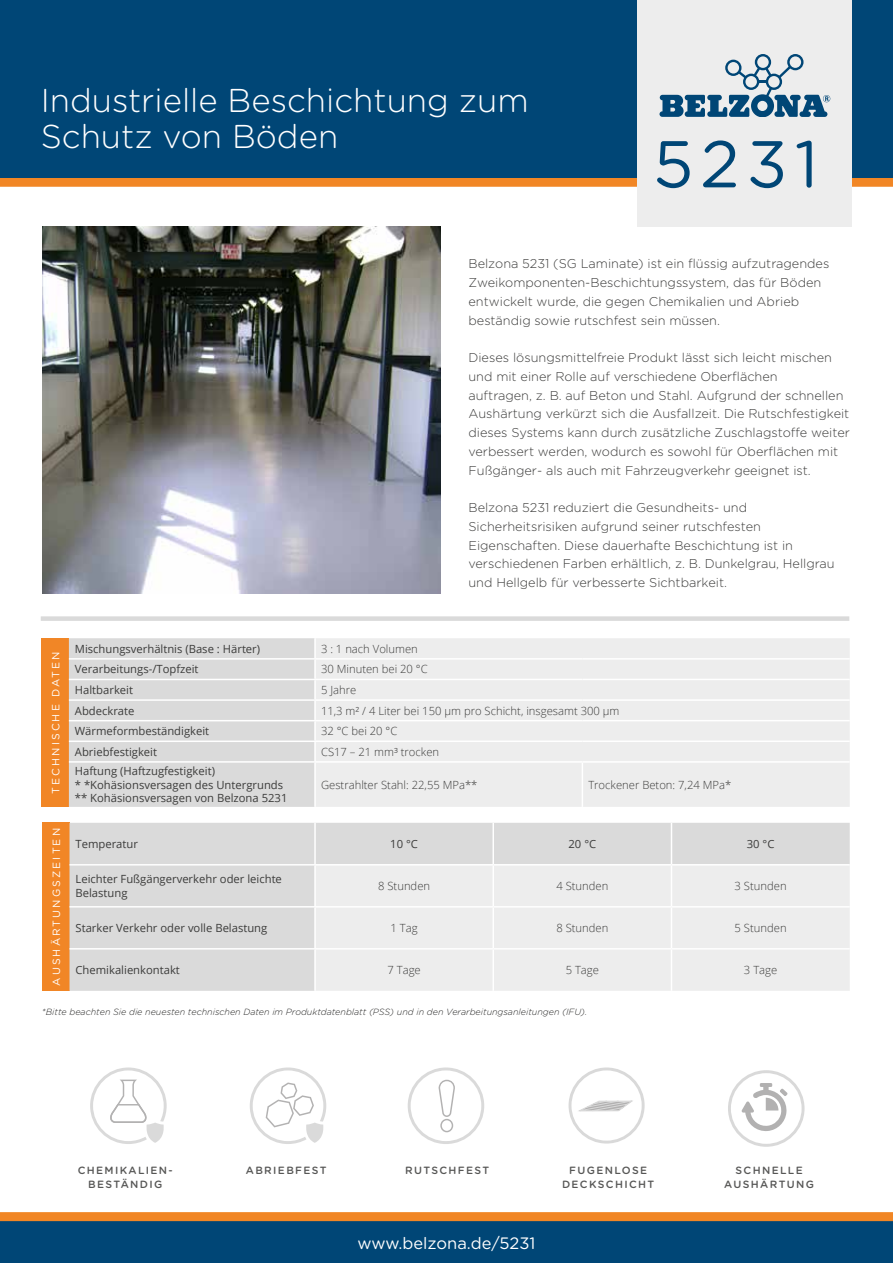
<style>
.page{position:relative;width:893px;height:1263px;background:#fff}
.page>*{position:absolute;margin:0;border:0;box-sizing:border-box;transform-origin:0 0}
.t1{font:66px "Gotham Rounded";color:#004676}
.t2{font:300 33px/36px "Gotham Rounded";color:#fff}
.t3{font:16.5px "Gotham Rounded";color:#fff}
.t4{font:300 12.75px/18.8px "Gotham Rounded";color:#3c3c3b}
.t5{font:11.25px/13.5px "Open Sans";color:#3c3c3b}
.t6{font:300 11.25px "Open Sans";color:#3c3c3b}
.t7{font:500 10.5px/14.9px "Gotham Rounded";letter-spacing:.13em;color:#575756;text-align:center}
.t8{font:10.5px "Gotham Rounded";letter-spacing:.2em;color:#fff}
.t9{font:italic 300 9px "Gotham Rounded";color:#282827}
</style>
<div class="page">
<div style="left:0;top:178px;width:893px;height:9px;background:#f18625"></div>
<div style="left:0;top:0;width:893px;height:178px;background:#004676"></div>
<div style="left:0;top:1220px;width:893px;height:43px;background:#004676"></div>
<img style="left:43px;top:226px;width:397px;height:367px">
<div style="left:41px;top:616px;width:808px;height:5px;background:#dadada"></div>
<div style="left:638px;top:0;width:214px;height:226px;background:#ededed"></div>
<svg style="left:659px;top:54px;width:171px;height:63px"></svg>
<div style="left:0;top:1212px;width:893px;height:9px;background:#f18625"></div>
<svg style="left:90px;top:1067px;width:77px;height:77px"></svg>
<svg style="left:250px;top:1067px;width:76px;height:77px"></svg>
<svg style="left:408px;top:1067px;width:76px;height:77px"></svg>
<svg style="left:569px;top:1067px;width:76px;height:76px"></svg>
<svg style="left:728px;top:1070px;width:76px;height:77px"></svg>
<div style="left:42px;top:638px;width:27px;height:169px;background:#f18626"></div>
<div style="left:316px;top:638px;width:534px;height:169px;background:#ededed"></div>
<div style="left:69px;top:638px;width:246px;height:169px;background:#dadada"></div>
<hr style="left:314px;top:763px;width:2px;height:44px;background:#fff">
<hr style="left:69px;top:658px;width:246px;height:2px;background:#fff">
<hr style="left:315px;top:658px;width:267px;height:2px;background:#fff">
<hr style="left:582px;top:658px;width:268px;height:2px;background:#fff">
<hr style="left:69px;top:679px;width:246px;height:1px;background:#fff">
<hr style="left:315px;top:679px;width:267px;height:1px;background:#fff">
<hr style="left:582px;top:679px;width:268px;height:1px;background:#fff">
<hr style="left:69px;top:699px;width:246px;height:2px;background:#fff">
<hr style="left:315px;top:699px;width:267px;height:2px;background:#fff">
<hr style="left:582px;top:699px;width:268px;height:2px;background:#fff">
<hr style="left:69px;top:720px;width:246px;height:1px;background:#fff">
<hr style="left:315px;top:720px;width:267px;height:1px;background:#fff">
<hr style="left:582px;top:720px;width:268px;height:1px;background:#fff">
<hr style="left:69px;top:740px;width:246px;height:2px;background:#fff">
<hr style="left:315px;top:740px;width:267px;height:2px;background:#fff">
<hr style="left:582px;top:740px;width:268px;height:2px;background:#fff">
<hr style="left:69px;top:761px;width:246px;height:2px;background:#fff">
<hr style="left:315px;top:761px;width:267px;height:2px;background:#fff">
<hr style="left:582px;top:761px;width:268px;height:2px;background:#fff">
<hr style="left:582px;top:763px;width:1px;height:44px;background:#fff">
<div style="left:43px;top:823px;width:27px;height:168px;background:#f18626"></div>
<div style="left:70px;top:823px;width:780px;height:168px;background:#dadada"></div>
<div style="left:316px;top:865px;width:534px;height:126px;background:#ededed"></div>
<hr style="left:70px;top:864px;width:245px;height:1px;background:#fff">
<hr style="left:315px;top:864px;width:178px;height:1px;background:#fff">
<hr style="left:493px;top:864px;width:178px;height:1px;background:#fff">
<hr style="left:671px;top:864px;width:179px;height:1px;background:#fff">
<hr style="left:314px;top:823px;width:2px;height:41px;background:#fff">
<hr style="left:492px;top:823px;width:2px;height:41px;background:#fff">
<hr style="left:314px;top:865px;width:2px;height:41px;background:#fff">
<hr style="left:314px;top:907px;width:2px;height:41px;background:#fff">
<hr style="left:314px;top:949px;width:2px;height:42px;background:#fff">
<hr style="left:671px;top:823px;width:1px;height:41px;background:#fff">
<hr style="left:492px;top:865px;width:2px;height:41px;background:#fff">
<hr style="left:671px;top:865px;width:1px;height:41px;background:#fff">
<hr style="left:70px;top:906px;width:245px;height:1px;background:#fff">
<hr style="left:315px;top:906px;width:178px;height:1px;background:#fff">
<hr style="left:493px;top:906px;width:178px;height:1px;background:#fff">
<hr style="left:492px;top:907px;width:2px;height:41px;background:#fff">
<hr style="left:671px;top:906px;width:179px;height:1px;background:#fff">
<hr style="left:671px;top:907px;width:1px;height:41px;background:#fff">
<hr style="left:70px;top:948px;width:245px;height:1px;background:#fff">
<hr style="left:315px;top:948px;width:178px;height:1px;background:#fff">
<hr style="left:493px;top:948px;width:178px;height:1px;background:#fff">
<hr style="left:492px;top:949px;width:2px;height:42px;background:#fff">
<hr style="left:671px;top:948px;width:179px;height:1px;background:#fff">
<hr style="left:671px;top:949px;width:1px;height:42px;background:#fff">
<h2 class="t2" style="left:41px;top:81px;width:489px">Industrielle Beschichtung zum<br>Schutz von Böden</h2>
<h1 class="t1" style="left:653px;top:119px;width:167px">5231</h1>
<p class="t4" style="left:468px;top:254px;width:362px">Belzona 5231 (SG Laminate) ist ein flüssig aufzutragendes Zweikomponenten-Beschichtungssystem, das für Böden entwickelt wurde, die gegen Chemikalien und Abrieb beständig sowie rutschfest sein müssen.</p>
<p class="t4" style="left:468px;top:348px;width:383px">Dieses lösungsmittelfreie Produkt lässt sich leicht mischen und mit einer Rolle auf verschiedene Oberflächen<br>auftragen, z. B. auf Beton und Stahl. Aufgrund der schnellen Aushärtung verkürzt sich die Ausfallzeit. Die Rutschfestigkeit dieses Systems kann durch zusätzliche Zuschlagstoffe weiter verbessert werden, wodurch es sowohl für Oberflächen mit Fußgänger- als auch mit Fahrzeugverkehr geeignet ist.</p>
<p class="t4" style="left:468px;top:498px;width:368px">Belzona 5231 reduziert die Gesundheits- und Sicherheitsrisiken aufgrund seiner rutschfesten Eigenschaften. Diese dauerhafte Beschichtung ist in verschiedenen Farben erhältlich, z. B. Dunkelgrau, Hellgrau und Hellgelb für verbesserte Sichtbarkeit.</p>
<p class="t8" style="left:49px;top:794px;width:144px;rotate:-90deg">TECHNISCHE DATEN</p>
<p class="t5" style="left:75px;top:642px;width:187px">Mischungsverhältnis (Base : Härter)</p>
<p class="t6" style="left:321px;top:641px;width:98px">3 : 1 nach Volumen</p>
<p class="t5" style="left:75px;top:662px;width:125px">Verarbeitungs-/Topfzeit</p>
<p class="t6" style="left:321px;top:662px;width:108px">30 Minuten bei 20 °C</p>
<p class="t5" style="left:75px;top:683px;width:60px">Haltbarkeit</p>
<p class="t6" style="left:321px;top:682px;width:37px">5 Jahre</p>
<p class="t5" style="left:75px;top:703px;width:61px">Abdeckrate</p>
<p class="t6" style="left:321px;top:703px;width:300px">11,3 m² / 4 Liter bei 150 µm pro Schicht, insgesamt 300 µm</p>
<p class="t5" style="left:75px;top:724px;width:136px">Wärmeformbeständigkeit</p>
<p class="t6" style="left:321px;top:723px;width:78px">32 °C bei 20 °C</p>
<p class="t5" style="left:75px;top:745px;width:84px">Abriebfestigkeit</p>
<p class="t6" style="left:321px;top:744px;width:120px">CS17 – 21 mm³ trocken</p>
<p class="t5" style="left:75px;top:764px;width:214px">Haftung (Haftzugfestigkeit)<br>* *Kohäsionsversagen des Untergrunds ** Kohäsionsversagen von Belzona 5231</p>
<p class="t6" style="left:321px;top:777px;width:158px">Gestrahlter Stahl: 22,55 MPa**</p>
<p class="t6" style="left:588px;top:777px;width:144px">Trockener Beton: 7,24 MPa*</p>
<p class="t8" style="left:49px;top:985px;width:159px;rotate:-90deg">AUSHÄRTUNGSZEITEN</p>
<p class="t5" style="left:76px;top:837px;width:64px">Temperatur</p>
<p class="t5" style="left:390px;top:837px;width:29px">10 °C</p>
<p class="t5" style="left:568px;top:837px;width:29px">20 °C</p>
<p class="t5" style="left:747px;top:837px;width:29px">30 °C</p>
<p class="t5" style="left:76px;top:872px;width:208px">Leichter Fußgängerverkehr oder leichte<br>Belastung</p>
<p class="t6" style="left:378px;top:878px;width:54px">8 Stunden</p>
<p class="t6" style="left:556px;top:878px;width:54px">4 Stunden</p>
<p class="t6" style="left:735px;top:878px;width:54px">3 Stunden</p>
<p class="t5" style="left:76px;top:921px;width:193px">Starker Verkehr oder volle Belastung</p>
<p class="t6" style="left:391px;top:920px;width:29px">1 Tag</p>
<p class="t6" style="left:556px;top:920px;width:54px">8 Stunden</p>
<p class="t6" style="left:735px;top:920px;width:54px">5 Stunden</p>
<p class="t5" style="left:76px;top:963px;width:106px">Chemikalienkontakt</p>
<p class="t6" style="left:387px;top:962px;width:35px">7 Tage</p>
<p class="t6" style="left:566px;top:962px;width:35px">5 Tage</p>
<p class="t6" style="left:744px;top:962px;width:35px">3 Tage</p>
<p class="t9" style="left:42px;top:1005px;width:547px">*Bitte beachten Sie die neuesten technischen Daten im Produktdatenblatt (PSS) und in den Verarbeitungsanleitungen (IFU).</p>
<p class="t7" style="left:78px;top:1162px;width:97px">CHEMIKALIEN-<br>BESTÄNDIG</p>
<p class="t7" style="left:246px;top:1162px;width:82px">ABRIEBFEST</p>
<p class="t7" style="left:405px;top:1162px;width:86px">RUTSCHFEST</p>
<p class="t7" style="left:562px;top:1162px;width:94px">FUGENLOSE<br>DECKSCHICHT</p>
<p class="t7" style="left:724px;top:1162px;width:91px">SCHNELLE<br>AUSHÄRTUNG</p>
<p class="t3" style="left:358px;top:1231px;width:179px">www.belzona.de/5231</p>
</div>
